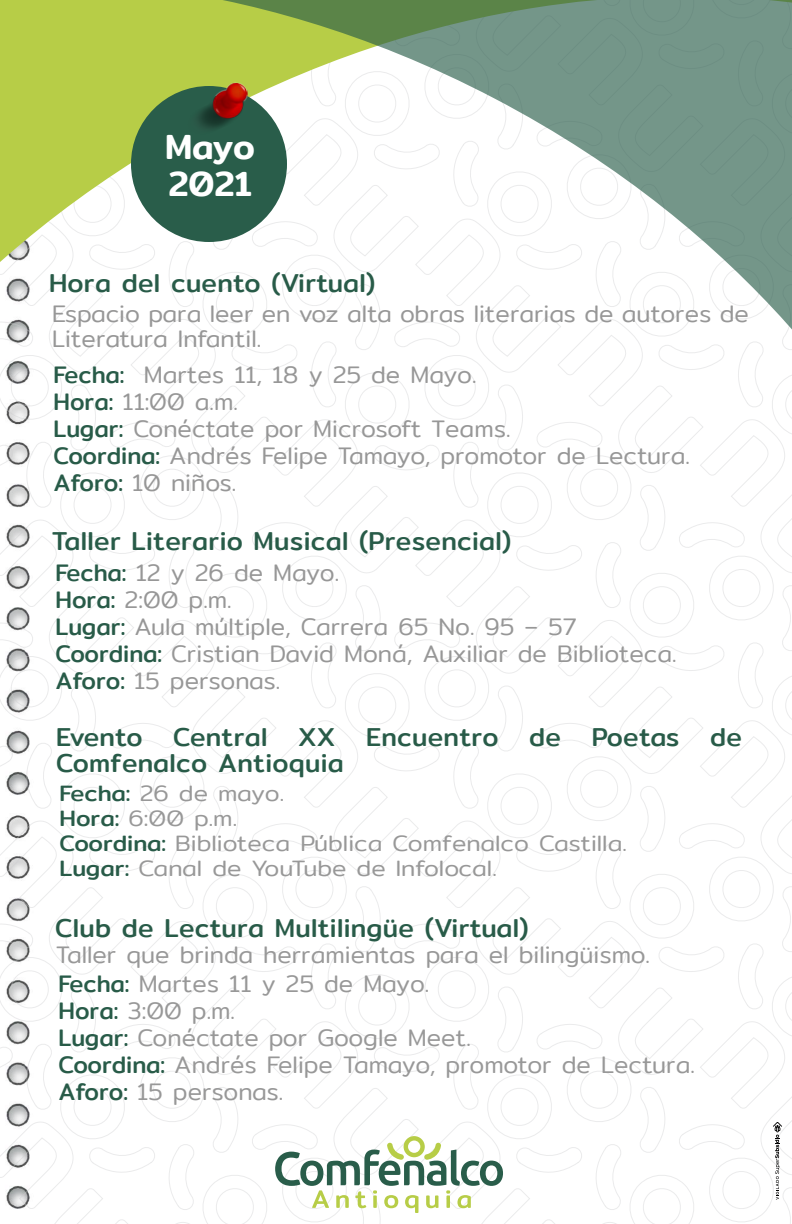
<style>
.page{position:relative;width:792px;height:1224px;background:#fff}
.page>*{position:absolute;margin:0;border:0;box-sizing:border-box;transform-origin:0 0}
.t1{font:500 35.1px/37.5px "Mitr";letter-spacing:-.005em;color:#fff}
.t2{font:26px/26px "Mitr";letter-spacing:.01em;color:#285b48}
.t3{font:300 24px/27px "Mitr";color:#979797}
.t4{font:300 24px/27px "Mitr";color:#989898}
.t5{font:300 22.3px/25.1px "Mitr";color:#989898;scale:1.08 1}
.s1{font-weight:400;color:#285b48}
</style>
<div class="page">
<svg style="left:773px;top:1122px;width:9px;height:78px"></svg>
<svg style="left:0;top:0;width:792px;height:539px"></svg>
<img style="left:182px;top:81px;width:68px;height:64px">
<svg style="left:275px;top:1136px;width:228px;height:77px"></svg>
<h1 class="t1" style="left:165px;top:128px;width:91px">Mayo<br>2021</h1>
<p class="t2" style="left:49px;top:270px;width:328px">Hora del cuento (Virtual)</p>
<p class="t3" style="left:52px;top:300px;width:699px;line-height:25.8px">Espacio para leer en voz alta obras literarias de autores de<br>Literatura Infantil.</p>
<p class="t3" style="left:54px;top:361px;width:638px"><span class="s1">Fecha:</span> Martes 11, 18 y 25 de Mayo.<br><span class="s1">Hora:</span> 11:00 a.m.<br><span class="s1">Lugar:</span> Conéctate por Microsoft Teams.<br><span class="s1">Coordina:</span> Andrés Felipe Tamayo, promotor de Lectura.<br><span class="s1">Aforo:</span> 10 niños.</p>
<p class="t2" style="left:52px;top:528px;width:461px">Taller Literario Musical (Presencial)</p>
<p class="t3" style="left:56px;top:559px;width:622px"><span class="s1">Fecha:</span> 12 y 26 de Mayo.<br><span class="s1">Hora:</span> 2:00 p.m.<br><span class="s1">Lugar:</span> Aula múltiple, Carrera 65 No. 95 – 57<br><span class="s1">Coordina:</span> Cristian David Moná, Auxiliar de Biblioteca.<br><span class="s1">Aforo:</span> 15 personas.</p>
<p class="t2" style="left:56px;top:724px;width:687px">Evento Central XX Encuentro de Poetas de<br>Comfenalco Antioquia</p>
<p class="t5" style="left:60px;top:780px;width:527px"><span class="s1">Fecha:</span> 26 de mayo.<br><span class="s1">Hora:</span> 6:00 p.m.<br><span class="s1">Coordina:</span> Biblioteca Pública Comfenalco Castilla.<br><span class="s1">Lugar:</span> Canal de YouTube de Infolocal.</p>
<p class="t2" style="left:55px;top:915px;width:475px">Club de Lectura Multilingüe (Virtual)</p>
<p class="t4" style="left:56px;top:939px;width:596px;line-height:29.7px">Taller que brinda herramientas para el bilingüismo.<br><span class="s1">Fecha:</span> Martes 11 y 25 de Mayo.</p>
<p class="t4" style="left:59px;top:997px;width:638px"><span class="s1">Hora:</span> 3:00 p.m.<br><span class="s1">Lugar:</span> Conéctate por Google Meet.<br><span class="s1">Coordina:</span> Andrés Felipe Tamayo, promotor de Lectura.<br><span class="s1">Aforo:</span> 15 personas.</p>
</div>
